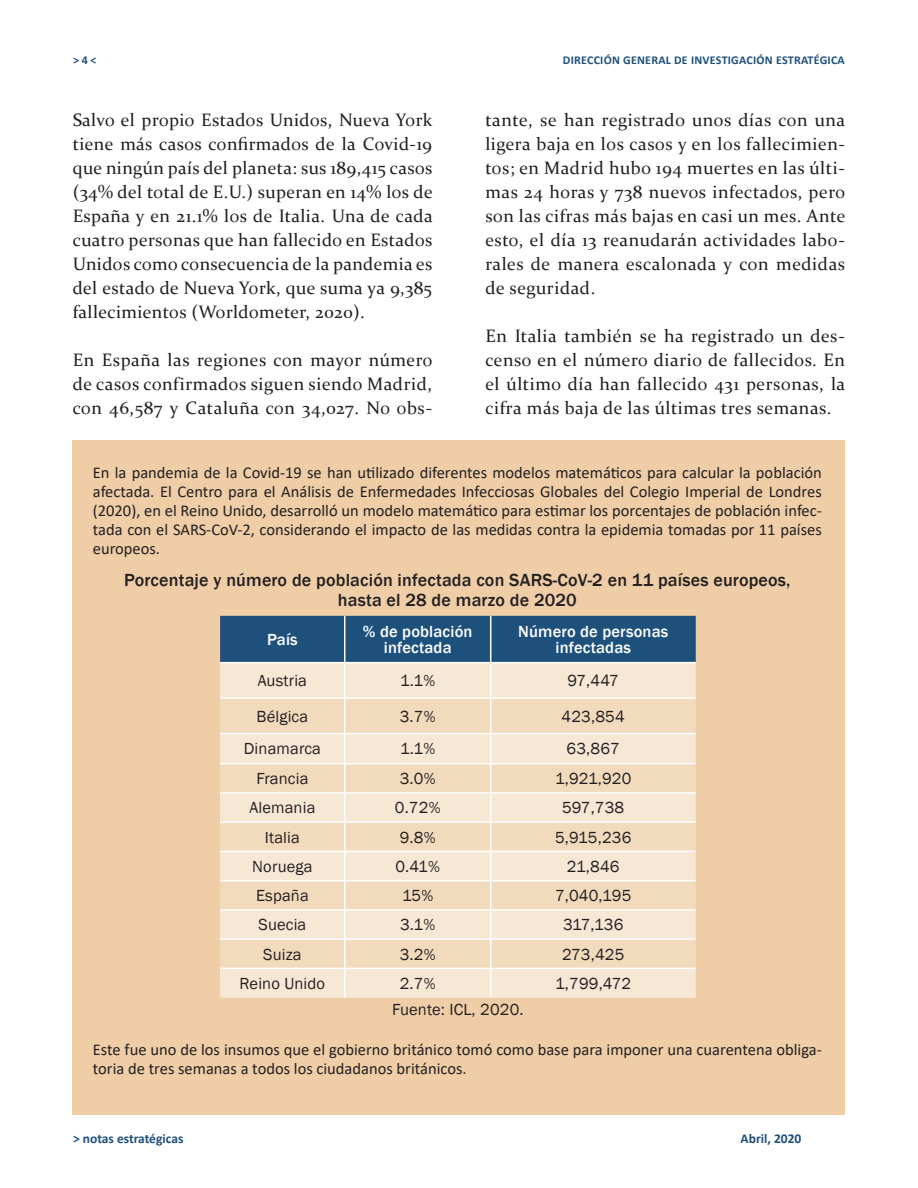
<style>
.page{position:relative;width:918px;height:1188px;background:#fff}
.page>*{position:absolute;margin:0;border:0;box-sizing:border-box;transform-origin:0 0}
.texto_general{font:18px/24px "Constantia";letter-spacing:.03em;color:#231f20;text-align:justify}
.titulo_graficas{font:500 18px "Franklin Gothic";letter-spacing:.01em;color:#231f20}
.sinopsis{font:16.5px/19.2px "Calibri";color:#231f20;text-align:justify}
.texto_general-2{font:16.5px "Franklin Gothic";letter-spacing:.01em;color:#231f20}
.texto_general-3{font:500 16.5px/16.5px "Franklin Gothic";letter-spacing:.01em;color:#fff;text-align:center}
.pie_tablas{font:16.5px "Franklin Gothic";letter-spacing:.01em;color:#231f20}
.t1{font:700 13.5px "Calibri";color:#1e507c}
.t2{font:700 12px "Calibri";letter-spacing:.02em;color:#1e507c}
</style>
<div class="page">
<div style="left:72px;top:441px;width:773px;height:674px;background:#eecda7"></div>
<div style="left:220px;top:616px;width:476px;height:46px;background:#1e507c"></div>
<div style="left:220px;top:663px;width:476px;height:335px;background:#f7e7d5"></div>
<svg style="left:220px;top:699px;width:476px;height:269px;background:#f4dfc7"></svg>
<hr style="left:344px;top:616px;width:1px;height:46px;background:#fff">
<hr style="left:490px;top:616px;width:1px;height:46px;background:#fff">
<hr style="left:220px;top:662px;width:125px;height:1px;background:#fff">
<hr style="left:345px;top:662px;width:146px;height:1px;background:#fff">
<hr style="left:344px;top:663px;width:1px;height:34px;background:#fff">
<hr style="left:491px;top:662px;width:205px;height:1px;background:#fff">
<hr style="left:490px;top:663px;width:1px;height:34px;background:#fff">
<hr style="left:220px;top:697px;width:125px;height:2px;background:#fff">
<hr style="left:345px;top:697px;width:146px;height:2px;background:#fff">
<hr style="left:344px;top:699px;width:1px;height:34px;background:#fff">
<hr style="left:491px;top:697px;width:205px;height:2px;background:#fff">
<hr style="left:490px;top:699px;width:1px;height:34px;background:#fff">
<hr style="left:220px;top:733px;width:125px;height:1px;background:#fff">
<hr style="left:345px;top:733px;width:146px;height:1px;background:#fff">
<hr style="left:491px;top:733px;width:205px;height:1px;background:#fff">
<hr style="left:220px;top:763px;width:125px;height:1px;background:#fff">
<hr style="left:345px;top:763px;width:146px;height:1px;background:#fff">
<hr style="left:491px;top:763px;width:205px;height:1px;background:#fff">
<hr style="left:220px;top:792px;width:125px;height:2px;background:#fff">
<hr style="left:345px;top:792px;width:146px;height:2px;background:#fff">
<hr style="left:491px;top:792px;width:205px;height:2px;background:#fff">
<hr style="left:220px;top:821px;width:125px;height:2px;background:#fff">
<hr style="left:345px;top:821px;width:146px;height:2px;background:#fff">
<hr style="left:491px;top:821px;width:205px;height:2px;background:#fff">
<hr style="left:220px;top:851px;width:125px;height:1px;background:#fff">
<hr style="left:345px;top:851px;width:146px;height:1px;background:#fff">
<hr style="left:491px;top:851px;width:205px;height:1px;background:#fff">
<hr style="left:220px;top:880px;width:125px;height:1px;background:#fff">
<hr style="left:345px;top:880px;width:146px;height:1px;background:#fff">
<hr style="left:491px;top:880px;width:205px;height:1px;background:#fff">
<hr style="left:220px;top:909px;width:125px;height:2px;background:#fff">
<hr style="left:345px;top:909px;width:146px;height:2px;background:#fff">
<hr style="left:491px;top:909px;width:205px;height:2px;background:#fff">
<hr style="left:220px;top:938px;width:125px;height:2px;background:#fff">
<hr style="left:345px;top:938px;width:146px;height:2px;background:#fff">
<hr style="left:491px;top:938px;width:205px;height:2px;background:#fff">
<hr style="left:220px;top:968px;width:125px;height:1px;background:#fff">
<hr style="left:345px;top:968px;width:146px;height:1px;background:#fff">
<svg style="left:344px;top:734px;width:1px;height:264px"></svg>
<hr style="left:491px;top:968px;width:205px;height:1px;background:#fff">
<svg style="left:490px;top:734px;width:1px;height:264px"></svg>
<p class="t2" style="left:73px;top:51px;width:25px">&gt; 4 &lt;</p>
<p class="t2" style="left:563px;top:51px;width:283px">DIRECCIÓN GENERAL DE INVESTIGACIÓN ESTRATÉGICA</p>
<p class="texto_general" style="left:73px;top:107px;width:361px">Salvo el propio Estados Unidos, Nueva York tiene más casos confirmados de la Covid-19 que ningún país del planeta: sus 189,415 casos (34% del total de E.U.) superan en 14% los de España y en 21.1% los de Italia. Una de cada cuatro personas que han fallecido en Estados Unidos como consecuencia de la pandemia es del estado de Nueva York, que suma ya 9,385 fallecimientos (Worldometer, 2020).</p>
<p class="texto_general" style="left:73px;top:347px;width:361px">En España las regiones con mayor número de casos confirmados siguen siendo Madrid, con 46,587 y Cataluña con 34,027. No obs-</p>
<p class="texto_general" style="left:485px;top:107px;width:361px">tante, se han registrado unos días con una ligera baja en los casos y en los fallecimien&shy;tos; en Madrid hubo 194 muertes en las últi&shy;mas 24 horas y 738 nuevos infectados, pero son las cifras más bajas en casi un mes. Ante esto, el día 13 reanudarán actividades labo&shy;rales de manera escalonada y con medidas de seguridad.</p>
<p class="texto_general" style="left:485px;top:323px;width:361px">En Italia también se ha registrado un des&shy;censo en el número diario de fallecidos. En el último día han fallecido 431 personas, la cifra más baja de las últimas tres semanas.</p>
<p class="sinopsis" style="left:93px;top:462px;width:731px">En la pandemia de la Covid-19 se han utilizado diferentes modelos matemáticos para calcular la población afectada. El Centro para el Análisis de Enfermedades Infecciosas Globales del Colegio Imperial de Londres (2020), en el Reino Unido, desarrolló un modelo matemático para estimar los porcentajes de población infec&shy;tada con el SARS-CoV-2, considerando el impacto de las medidas contra la epidemia tomadas por 11 países europeos.</p>
<p class="titulo_graficas" style="left:124px;top:569px;width:668px">Porcentaje y número de población infectada con SARS-CoV-2 en 11 países europeos,</p>
<p class="titulo_graficas" style="left:338px;top:589px;width:240px">hasta el 28 de marzo de 2020</p>
<p class="texto_general-3" style="left:267px;top:631px;width:32px">País</p>
<p class="texto_general-3" style="left:363px;top:623px;width:111px">% de población infectada</p>
<p class="texto_general-3" style="left:518px;top:623px;width:152px">Número de personas infectadas</p>
<p class="texto_general-2" style="left:258px;top:670px;width:51px">Austria</p>
<p class="texto_general-2" style="left:400px;top:670px;width:37px">1.1%</p>
<p class="texto_general-2" style="left:568px;top:670px;width:53px">97,447</p>
<p class="texto_general-2" style="left:257px;top:706px;width:53px">Bélgica</p>
<p class="texto_general-2" style="left:400px;top:706px;width:37px">3.7%</p>
<p class="texto_general-2" style="left:562px;top:706px;width:65px">423,854</p>
<p class="texto_general-2" style="left:244px;top:739px;width:79px">Dinamarca</p>
<p class="texto_general-2" style="left:400px;top:739px;width:37px">1.1%</p>
<p class="texto_general-2" style="left:567px;top:739px;width:55px">63,867</p>
<p class="texto_general-2" style="left:256px;top:768px;width:54px">Francia</p>
<p class="texto_general-2" style="left:400px;top:768px;width:37px">3.0%</p>
<p class="texto_general-2" style="left:555px;top:768px;width:78px">1,921,920</p>
<p class="texto_general-2" style="left:249px;top:798px;width:67px">Alemania</p>
<p class="texto_general-2" style="left:395px;top:798px;width:47px">0.72%</p>
<p class="texto_general-2" style="left:562px;top:798px;width:64px">597,738</p>
<p class="texto_general-2" style="left:265px;top:827px;width:37px">Italia</p>
<p class="texto_general-2" style="left:400px;top:827px;width:37px">9.8%</p>
<p class="texto_general-2" style="left:555px;top:827px;width:78px">5,915,236</p>
<p class="texto_general-2" style="left:252px;top:856px;width:62px">Noruega</p>
<p class="texto_general-2" style="left:395px;top:856px;width:46px">0.41%</p>
<p class="texto_general-2" style="left:567px;top:856px;width:54px">21,846</p>
<p class="texto_general-2" style="left:256px;top:885px;width:54px">España</p>
<p class="texto_general-2" style="left:402px;top:885px;width:33px">15%</p>
<p class="texto_general-2" style="left:555px;top:885px;width:78px">7,040,195</p>
<p class="texto_general-2" style="left:258px;top:915px;width:49px">Suecia</p>
<p class="texto_general-2" style="left:400px;top:915px;width:37px">3.1%</p>
<p class="texto_general-2" style="left:563px;top:915px;width:62px">317,136</p>
<p class="texto_general-2" style="left:263px;top:944px;width:40px">Suiza</p>
<p class="texto_general-2" style="left:400px;top:944px;width:37px">3.2%</p>
<p class="texto_general-2" style="left:562px;top:944px;width:64px">273,425</p>
<p class="texto_general-2" style="left:240px;top:973px;width:87px">Reino Unido</p>
<p class="texto_general-2" style="left:400px;top:973px;width:37px">2.7%</p>
<p class="texto_general-2" style="left:555px;top:973px;width:78px">1,799,472</p>
<p class="pie_tablas" style="left:392px;top:1000px;width:133px">Fuente: ICL, 2020.</p>
<p class="sinopsis" style="left:93px;top:1040px;width:730px">Este fue uno de los insumos que el gobierno británico tomó como base para imponer una cuarentena obliga&shy;toria de tres semanas a todos los ciudadanos británicos.</p>
<p class="t1" style="left:73px;top:1129px;width:112px">&gt; notas estratégicas</p>
<p class="t1" style="left:741px;top:1129px;width:62px">Abril, 2020</p>
</div>
